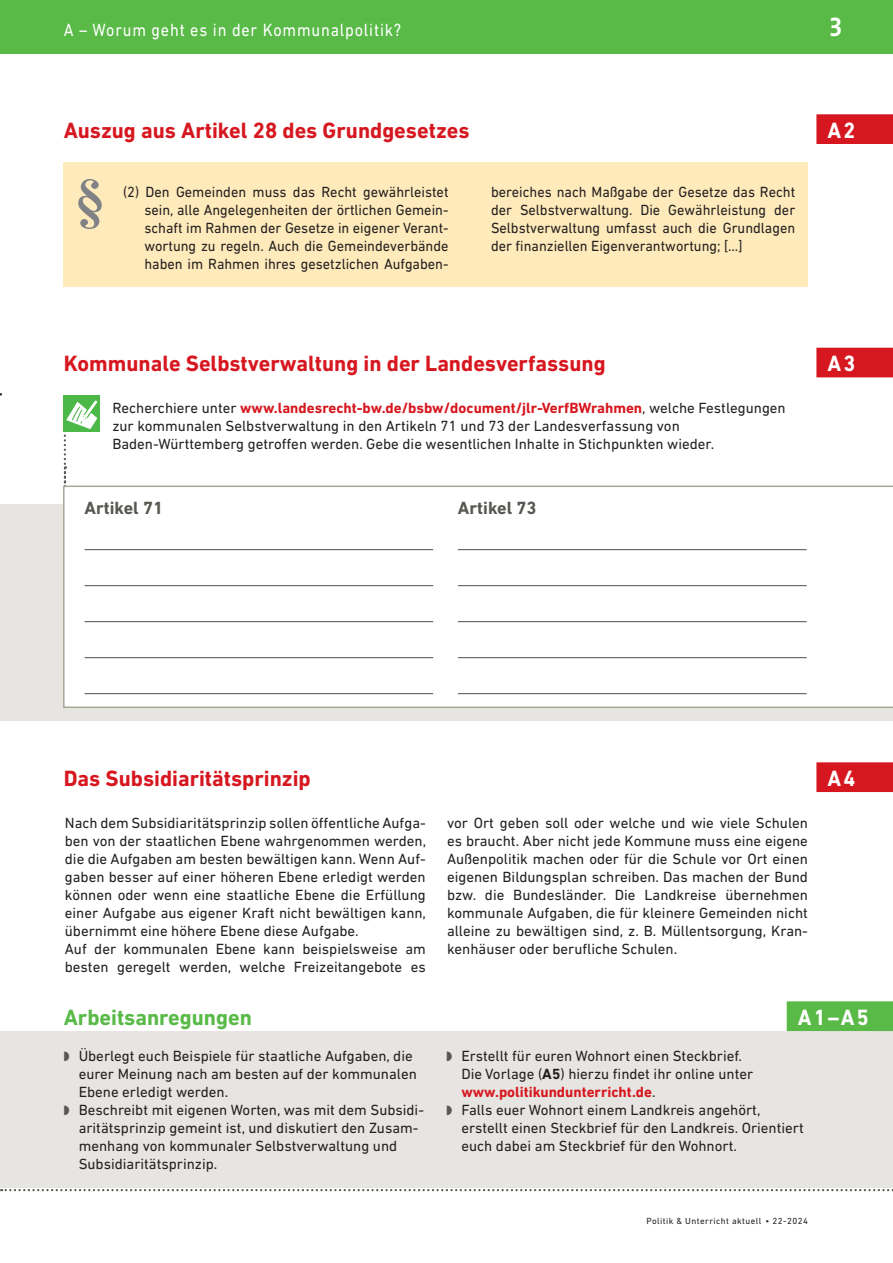
<style>
.page{position:relative;width:893px;height:1263px;background:#fff}
.page>*{position:absolute;margin:0;border:0;box-sizing:border-box;transform-origin:0 0}
.t1{font:700 27px "The Sans C4 s";color:#fff;scale:.9 1}
._3_head_MAT-START{font:700 22.5px "DIN Next LT Pro";color:#d7171f}
._3_head_MAT-START-2{font:700 22.5px "DIN Next LT Pro";color:#59ba47}
.Mark_ROT_rechts{font:700 22.5px "DIN Next LT Pro";color:#fff;scale:.95 1}
.Mark_GRÜN_rechts{font:700 22.5px "DIN Next LT Pro";color:#fff;scale:.95 1}
._0_Top-Titel_LI{font:18px "DIN Next LT Pro";letter-spacing:.05em;color:#fff;scale:.9 1}
.Text_Head_1_-_12_GRA{font:700 18px "DIN Next LT Pro";color:#585752}
._3_text_10-12{font:15px/18px "DIN Next LT Pro";color:#231f20;text-align:justify}
._3_text____3_5{font:15px/18px "DIN Next LT Pro";color:#231f20}
._3_text_10-12____auc{font:15px/18px "DIN Next LT Pro";color:#231f20;text-align:justify;scale:.96 1}
._3_text____3_5-2{font:700 15px "DIN Next LT Pro";color:#d7171f}
.t2{font:9px "DIN Next LT Pro";letter-spacing:.05em;color:#231f20}
.s1{font-weight:400;color:#231f20}
.s2{font-weight:700}
.s3{font-weight:700;color:#d7171f}
</style>
<div class="page">
<div style="left:0;top:0;width:893px;height:54px;background:#59ba47"></div>
<div style="left:64px;top:396px;width:36px;height:36px;background:#4cb848"></div>
<svg style="left:1px;top:1189px;width:892px;height:2px"></svg>
<div style="left:816px;top:114px;width:77px;height:30px;background:#d7171f"></div>
<div style="left:816px;top:348px;width:77px;height:29px;background:#d7171f"></div>
<div style="left:816px;top:762px;width:77px;height:30px;background:#d7171f"></div>
<div style="left:64px;top:162px;width:744px;height:124px;background:#feeaba"></div>
<svg style="left:78px;top:179px;width:24px;height:50px"></svg>
<svg style="left:64px;top:400px;width:34px;height:86px"></svg>
<div style="left:0;top:504px;width:893px;height:216px;background:#e6e5e1"></div>
<div style="left:63px;top:486px;width:830px;height:222px;background:#fff"></div>
<hr style="left:85px;top:549px;width:348px;height:1px;background:#585752">
<hr style="left:85px;top:585px;width:348px;height:1px;background:#585752">
<hr style="left:85px;top:621px;width:348px;height:1px;background:#585752">
<hr style="left:85px;top:657px;width:348px;height:1px;background:#585752">
<hr style="left:85px;top:693px;width:348px;height:1px;background:#585752">
<hr style="left:458px;top:549px;width:349px;height:1px;background:#585752">
<hr style="left:458px;top:585px;width:349px;height:1px;background:#585752">
<hr style="left:458px;top:621px;width:349px;height:1px;background:#585752">
<hr style="left:458px;top:657px;width:349px;height:1px;background:#585752">
<hr style="left:458px;top:693px;width:349px;height:1px;background:#585752">
<div style="left:0;top:1031px;width:893px;height:157px;background:#e6e5e1"></div>
<div style="left:787px;top:1001px;width:106px;height:30px;background:#59ba47"></div>
<p class="_0_Top-Titel_LI" style="left:64px;top:20px;width:377px">A – Worum geht es in der Kommunalpolitik?</p>
<p class="t1" style="left:829px;top:10px;width:16px">3</p>
<p class="_3_head_MAT-START" style="left:64px;top:117px;width:407px">Auszug aus Artikel 28 des Grundgesetzes</p>
<p class="_3_text_10-12____auc" style="left:144px;top:183px;width:318px;text-indent:-21px">(2) Den Gemeinden muss das Recht gewährleistet sein, alle Angelegenheiten der örtlichen Gemein&shy;schaft im Rahmen der Gesetze in eigener Verant&shy;wortung zu regeln. Auch die Gemeindeverbände haben im Rahmen ihres gesetzlichen Aufgaben-</p>
<p class="_3_text_10-12____auc" style="left:491px;top:183px;width:318px">bereiches nach Maßgabe der Gesetze das Recht der Selbstverwaltung. Die Gewährleistung der Selbstverwaltung umfasst auch die Grundlagen der finanziellen Eigenverantwortung; [...]</p>
<p class="Mark_ROT_rechts" style="left:827px;top:117px;width:31px">A2</p>
<p class="_3_head_MAT-START" style="left:64px;top:351px;width:543px">Kommunale Selbstverwaltung in der Landesverfassung</p>
<p class="_3_text____3_5-2" style="left:112px;top:399px;width:675px"><span class="s1">Recherchiere unter</span> www.landesrecht-bw.de/bsbw/document/jlr-VerfBWrahmen<span class="s1">, welche Festlegungen</span></p>
<p class="_3_text____3_5" style="left:112px;top:417px;width:569px">zur kommunalen Selbstverwaltung in den Artikeln 71 und 73 der Landesverfassung von</p>
<p class="_3_text____3_5" style="left:112px;top:435px;width:603px">Baden-Württemberg getroffen werden. Gebe die wesentlichen Inhalte in Stichpunkten wieder.</p>
<p class="Text_Head_1_-_12_GRA" style="left:85px;top:497px;width:80px">Artikel 71</p>
<p class="Text_Head_1_-_12_GRA" style="left:458px;top:497px;width:80px">Artikel 73</p>
<p class="Mark_ROT_rechts" style="left:827px;top:350px;width:31px">A3</p>
<p class="_3_head_MAT-START" style="left:64px;top:765px;width:248px">Das Subsidiaritätsprinzip</p>
<p class="_3_text_10-12" style="left:65px;top:814px;width:363px">Nach dem Subsidiaritätsprinzip sollen öffentliche Aufga&shy;ben von der staatlichen Ebene wahrgenommen werden, die die Aufgaben am besten bewältigen kann. Wenn Auf&shy;gaben besser auf einer höheren Ebene erledigt werden können oder wenn eine staatliche Ebene die Erfüllung einer Aufgabe aus eigener Kraft nicht bewältigen kann, übernimmt eine höhere Ebene diese Aufgabe.</p>
<p class="_3_text_10-12" style="left:65px;top:940px;width:362px">Auf der kommunalen Ebene kann beispielsweise am besten geregelt werden, welche Freizeitangebote es</p>
<p class="_3_text_10-12" style="left:447px;top:814px;width:362px">vor Ort geben soll oder welche und wie viele Schulen es braucht. Aber nicht jede Kommune muss eine eigene Außenpolitik machen oder für die Schule vor Ort einen eigenen Bildungsplan schreiben. Das machen der Bund bzw. die Bundesländer. Die Landkreise übernehmen kommunale Aufgaben, die für kleinere Gemeinden nicht alleine zu bewältigen sind, z. B. Müllentsorgung, Kran&shy;kenhäuser oder berufliche Schulen.</p>
<p class="Mark_ROT_rechts" style="left:827px;top:765px;width:31px">A4</p>
<p class="_3_head_MAT-START-2" style="left:64px;top:1004px;width:190px">Arbeitsanregungen</p>
<p class="_3_text____3_5" style="left:79px;top:1046px;width:340px">Überlegt euch Beispiele für staatliche Aufgaben, die eurer Meinung nach am besten auf der kommunalen<br>Ebene erledigt werden.</p>
<p class="_3_text____3_5" style="left:79px;top:1100px;width:347px">Beschreibt mit eigenen Worten, was mit dem Subsidi&shy;aritätsprinzip gemeint ist, und diskutiert den Zusam&shy;menhang von kommunaler Selbstverwaltung und Subsidiaritätsprinzip.</p>
<p class="Mark_GRÜN_rechts" style="left:798px;top:1004px;width:76px">A1–A5</p>
<p class="_3_text____3_5" style="left:461px;top:1046px;width:293px">Erstellt für euren Wohnort einen Steckbrief.<br>Die Vorlage (<span class="s2">A5</span>) hierzu findet ihr online unter <span class="s3">www.politikundunterricht.de</span>.</p>
<p class="_3_text____3_5" style="left:461px;top:1100px;width:344px">Falls euer Wohnort einem Landkreis angehört, erstellt einen Steckbrief für den Landkreis. Orientiert euch dabei am Steckbrief für den Wohnort.</p>
<p class="t2" style="left:646px;top:1216px;width:163px">Politik &amp; Unterricht aktuell • 22-2024</p>
</div>
